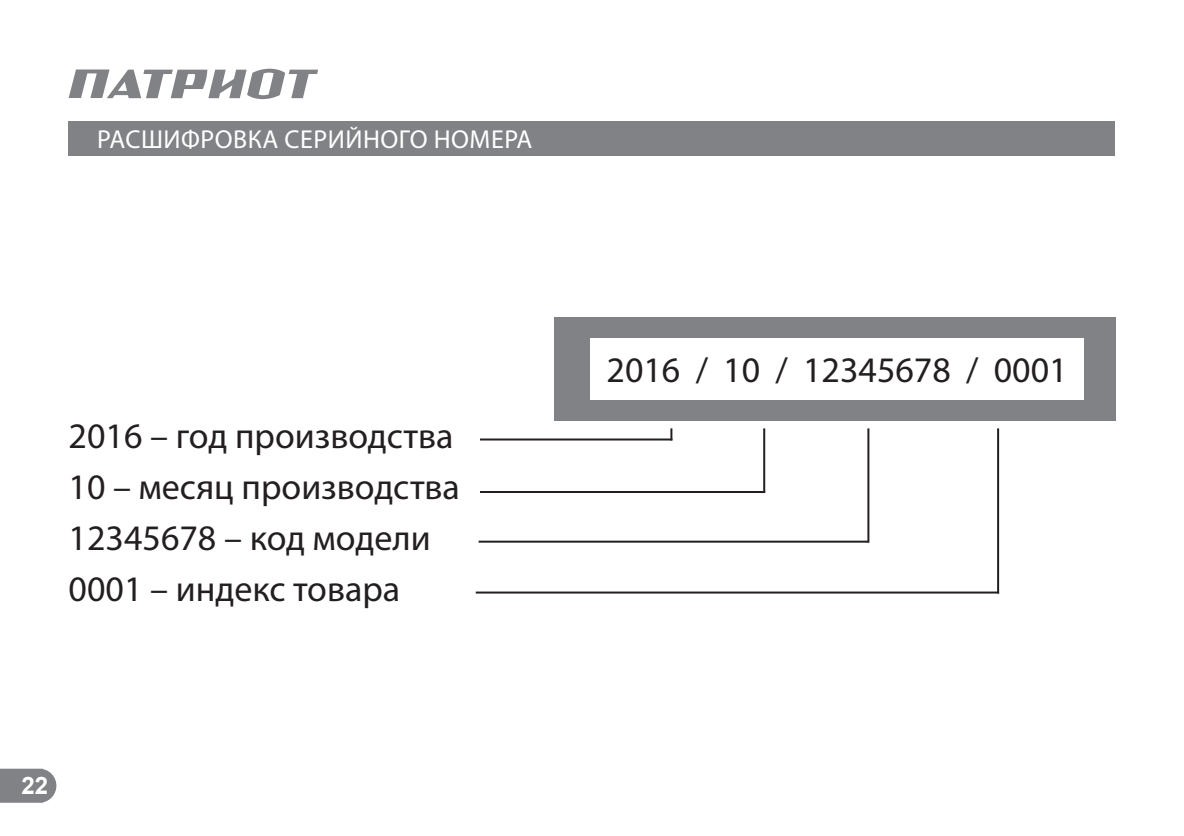
<style>
.page{position:relative;width:1184px;height:836px;background:#fff}
.page>*{position:absolute;margin:0;border:0;box-sizing:border-box;transform-origin:0 0}
.t1{font:36px/51px "Myriad Pro";color:#231f20}
.t2{font:26px "Myriad Pro";letter-spacing:.02em;color:#fff}
.t3{font:700 24px "Arial";color:#fff}
</style>
<div class="page">
<svg style="left:0;top:768px;width:56px;height:34px;background:#898b8e"></svg>
<svg style="left:69px;top:69px;width:249px;height:30px"></svg>
<div style="left:69px;top:121px;width:1046px;height:34px;background:#808285"></div>
<div style="left:554px;top:317px;width:561px;height:104px;background:#808285"></div>
<hr style="left:480px;top:438px;width:192px;height:2px;background:#231f20">
<hr style="left:480px;top:491px;width:285px;height:2px;background:#231f20">
<hr style="left:479px;top:540px;width:389px;height:2px;background:#231f20">
<hr style="left:476px;top:591px;width:523px;height:2px;background:#231f20">
<div style="left:590px;top:338px;width:494px;height:61px;background:#fff"></div>
<svg style="left:670px;top:428px;width:2px;height:11px"></svg>
<hr style="left:763px;top:428px;width:2px;height:64px;background:#231f20">
<hr style="left:867px;top:428px;width:2px;height:114px;background:#231f20">
<hr style="left:997px;top:428px;width:2px;height:165px;background:#231f20">
<p class="t2" style="left:97px;top:123px;width:437px">РАСШИФРОВКА СЕРИЙНОГО НОМЕРА</p>
<p class="t1" style="left:69px;top:410px;width:393px">2016 – год производства<br>10 – месяц производства<br>12345678 – код модели<br>0001 – индекс товара</p>
<p class="t3" style="left:21px;top:769px;width:28px">22</p>
<p class="t1" style="left:606px;top:344px;width:463px">2016 / 10 / 12345678 / 0001</p>
</div>
